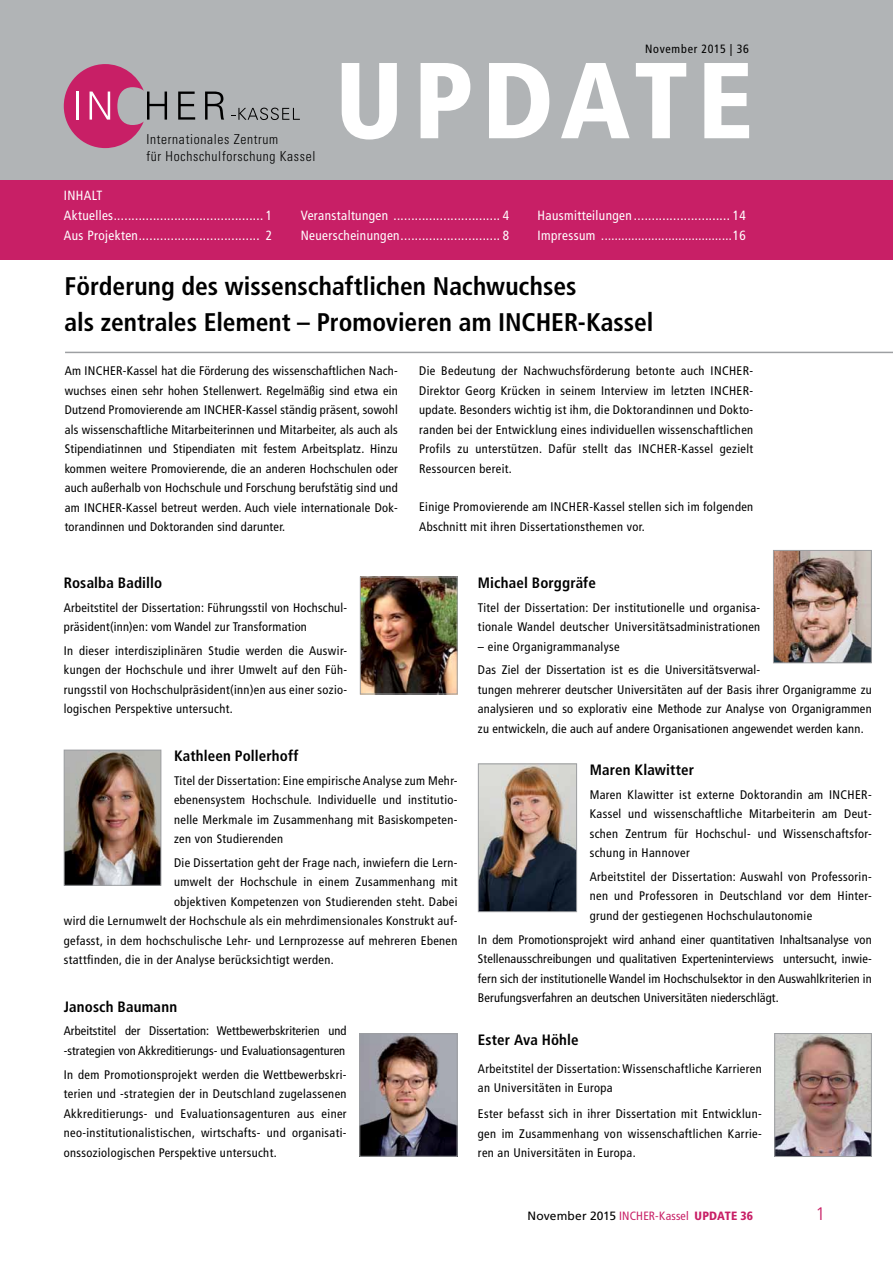
<style>
.page{position:relative;width:893px;height:1263px;background:#fff}
.page>*{position:absolute;margin:0;border:0;box-sizing:border-box;transform-origin:0 0}
.t1{font:900 condensed 107.85px "Frutiger";letter-spacing:.08em;color:#fff}
.t2{font:700 condensed 25.5px/36px "Frutiger LT Com";color:#000}
.t3{font:300 18px "Frutiger LT Com";color:#c81f66}
.t4{font:700 condensed 15px "Frutiger LT Com";letter-spacing:.01em;color:#000}
.t5{font:300 condensed 13.65px/16.5px "Univers";letter-spacing:.05em;color:#000}
.t6{font:condensed 13.35px/20.2px "Frutiger LT Com";letter-spacing:.03em;color:#fff}
.t7{font:condensed 12.45px/19.5px "Frutiger LT Com";letter-spacing:.03em;color:#000;text-align:justify}
.t8{font:condensed 12.45px/19.5px "Frutiger LT Com";letter-spacing:.005em;color:#000}
.t9{font:condensed 12px "Frutiger LT Com";letter-spacing:.015em;color:#c81f66}
.t10{font:condensed 12px "Frutiger LT Com";letter-spacing:.065em;color:#000}
.s1{font-stretch:normal;color:#000}
.s2{font-weight:900}
</style>
<div class="page">
<div style="left:0;top:179px;width:893px;height:81px;background:#c81f66"></div>
<div style="left:0;top:0;width:893px;height:179px;background:#b1b4b6"></div>
<svg style="left:64px;top:64px;width:103px;height:84px"></svg>
<svg style="left:178px;top:92px;width:17px;height:28px"></svg>
<svg style="left:205px;top:92px;width:19px;height:28px"></svg>
<svg style="left:232px;top:108px;width:68px;height:12px"></svg>
<hr style="left:65px;top:352px;width:828px;height:1px;background:#9d9fa2">
<img style="left:776px;top:1035px;width:93px;height:120px">
<div style="left:774px;top:1033px;width:97px;height:124px;border:1px solid #9d9fa2"></div>
<img style="left:362px;top:579px;width:94px;height:113px">
<div style="left:360px;top:577px;width:98px;height:117px;border:1px solid #9d9fa2"></div>
<img style="left:66px;top:752px;width:93px;height:132px">
<div style="left:64px;top:750px;width:97px;height:136px;border:1px solid #9d9fa2"></div>
<img style="left:775px;top:552px;width:95px;height:109px">
<div style="left:773px;top:550px;width:99px;height:113px;border:1px solid #9d9fa2"></div>
<img style="left:480px;top:765px;width:95px;height:145px">
<div style="left:478px;top:763px;width:99px;height:149px;border:1px solid #9d9fa2"></div>
<img style="left:361px;top:1035px;width:95px;height:120px">
<div style="left:359px;top:1033px;width:99px;height:124px;border:1px solid #9d9fa2"></div>
<p class="t5" style="left:146px;top:131px;width:170px">Internationales Zentrum<br>für Hochschulforschung Kassel</p>
<p class="t10" style="left:645px;top:41px;width:105px">November 2015 | 36</p>
<h1 class="t1" style="left:335px;top:36px;width:419px">UPDATE</h1>
<p class="t6" style="left:64px;top:185px;width:210px">INHALT<br>Aktuelles.......................................... 1<br>Aus Projekten.................................. 2</p>
<p class="t6" style="left:301px;top:205px;width:210px">Veranstaltungen .............................. 4<br>Neuerscheinungen............................ 8</p>
<p class="t6" style="left:538px;top:205px;width:210px">Hausmitteilungen ........................... 14<br>Impressum .......................................16</p>
<h2 class="t2" style="left:65px;top:268px;width:590px">Förderung des wissenschaftlichen Nachwuchses<br>als zentrales Element – Promovieren am INCHER-Kassel</h2>
<p class="t7" style="left:65px;top:361px;width:335px">Am INCHER-Kassel hat die Förderung des wissenschaftlichen Nach&shy;wuchses einen sehr hohen Stellenwert. Regelmäßig sind etwa ein Dutzend Promovierende am INCHER-Kassel ständig präsent, sowohl als wissenschaftliche Mitarbeiterinnen und Mitarbeiter, als auch als Stipendiatinnen und Stipendiaten mit festem Arbeitsplatz. Hinzu kommen weitere Promovierende, die an anderen Hochschulen oder auch außerhalb von Hochschule und Forschung berufstätig sind und am INCHER-Kassel betreut werden. Auch viele internationale Dok&shy;torandinnen und Doktoranden sind darunter.</p>
<p class="t7" style="left:419px;top:361px;width:336px">Die Bedeutung der Nachwuchsförderung betonte auch INCHER-Direktor Georg Krücken in seinem Interview im letzten INCHER&shy;update. Besonders wichtig ist ihm, die Doktorandinnen und Dokto&shy;randen bei der Entwicklung eines individuellen wissenschaftlichen Profils zu unterstützen. Dafür stellt das INCHER-Kassel gezielt Ressourcen bereit.</p>
<p class="t7" style="left:419px;top:497px;width:336px">Einige Promovierende am INCHER-Kassel stellen sich im folgenden<br>Abschnitt mit ihren Dissertationsthemen vor.</p>
<p class="t4" style="left:64px;top:573px;width:100px">Rosalba Badillo</p>
<p class="t7" style="left:64px;top:597px;width:284px">Arbeitstitel der Dissertation: Führungsstil von Hochschul&shy;präsident(inn)en: vom Wandel zur Transformation</p>
<p class="t7" style="left:64px;top:641px;width:285px">In dieser interdisziplinären Studie werden die Auswir&shy;kungen der Hochschule und ihrer Umwelt auf den Füh&shy;rungsstil von Hochschulpräsident(inn)en aus einer sozio&shy;logischen Perspektive untersucht.</p>
<p class="t4" style="left:174px;top:746px;width:126px">Kathleen Pollerhoff</p>
<p class="t7" style="left:174px;top:770px;width:285px">Titel der Dissertation: Eine empirische Analyse zum Mehr&shy;ebenensystem Hochschule. Individuelle und institutio&shy;nelle Merkmale im Zusammenhang mit Basiskompeten&shy;zen von Studierenden</p>
<p class="t7" style="left:174px;top:853px;width:285px">Die Dissertation geht der Frage nach, inwiefern die Lern-</p>
<p class="t7" style="left:174px;top:872px;width:285px">umwelt der Hochschule in einem Zusammenhang mit</p>
<p class="t7" style="left:174px;top:892px;width:285px">objektiven Kompetenzen von Studierenden steht. Dabei</p>
<p class="t7" style="left:64px;top:911px;width:395px">wird die Lernumwelt der Hochschule als ein mehrdimensionales Konstrukt auf-</p>
<p class="t7" style="left:64px;top:931px;width:395px">gefasst, in dem hochschulische Lehr- und Lernprozesse auf mehreren Ebenen</p>
<p class="t7" style="left:64px;top:950px;width:272px">stattfinden, die in der Analyse berücksichtigt werden.</p>
<p class="t4" style="left:64px;top:997px;width:115px">Janosch Baumann</p>
<p class="t8" style="left:64px;top:1021px;width:284px">Arbeitstitel der Dissertation: Wettbewerbskriterien und -strategien von Akkreditierungs- und Evaluationsagenturen</p>
<p class="t7" style="left:64px;top:1064px;width:284px">In dem Promotionsprojekt werden die Wettbewerbskri&shy;terien und -strategien der in Deutschland zugelassenen Akkreditierungs- und Evaluationsagenturen aus einer neo-institutionalistischen, wirtschafts- und organisati&shy;onssoziologischen Perspektive untersucht.</p>
<p class="t4" style="left:478px;top:573px;width:119px">Michael Borggräfe</p>
<p class="t7" style="left:478px;top:597px;width:284px">Titel der Dissertation: Der institutionelle und organisa&shy;tionale Wandel deutscher Universitätsadministrationen</p>
<p class="t7" style="left:478px;top:634px;width:284px;line-height:23.7px">– eine Organigrammanalyse<br>Das Ziel der Dissertation ist es die Universitätsverwal-</p>
<p class="t7" style="left:478px;top:680px;width:395px">tungen mehrerer deutscher Universitäten auf der Basis ihrer Organigramme zu analysieren und so explorativ eine Methode zur Analyse von Organigrammen zu entwickeln, die auch auf andere Organisationen angewendet werden kann.</p>
<p class="t4" style="left:590px;top:760px;width:106px">Maren Klawitter</p>
<p class="t7" style="left:590px;top:784px;width:283px">Maren Klawitter ist externe Doktorandin am INCHER-Kassel und wissenschaftliche Mitarbeiterin am Deut&shy;schen Zentrum für Hochschul- und Wissenschaftsfor&shy;schung in Hannover</p>
<p class="t7" style="left:590px;top:867px;width:283px">Arbeitstitel der Dissertation: Auswahl von Professorin&shy;nen und Professoren in Deutschland vor dem Hinter&shy;grund der gestiegenen Hochschulautonomie</p>
<p class="t7" style="left:478px;top:929px;width:395px">In dem Promotionsprojekt wird anhand einer quantitativen Inhaltsanalyse von Stellenausschreibungen und qualitativen Experteninterviews untersucht, inwie&shy;fern sich der institutionelle Wandel im Hochschulsektor in den Auswahlkriterien in Berufungsverfahren an deutschen Universitäten niederschlägt.</p>
<p class="t4" style="left:478px;top:1030px;width:102px">Ester Ava Höhle</p>
<p class="t7" style="left:478px;top:1058px;width:285px">Arbeitstitel der Dissertation: Wissenschaftliche Karrieren an Universitäten in Europa</p>
<p class="t7" style="left:478px;top:1104px;width:285px">Ester befasst sich in ihrer Dissertation mit Entwicklun&shy;gen im Zusammenhang von wissenschaftlichen Karrie&shy;ren an Universitäten in Europa.</p>
<p class="t9" style="left:528px;top:1208px;width:227px"><span class="s1">November 2015</span> INCHER-Kassel <span class="s2">UPDATE 36</span></p>
<h3 class="t3" style="left:815px;top:1203px;width:12px">1</h3>
</div>
